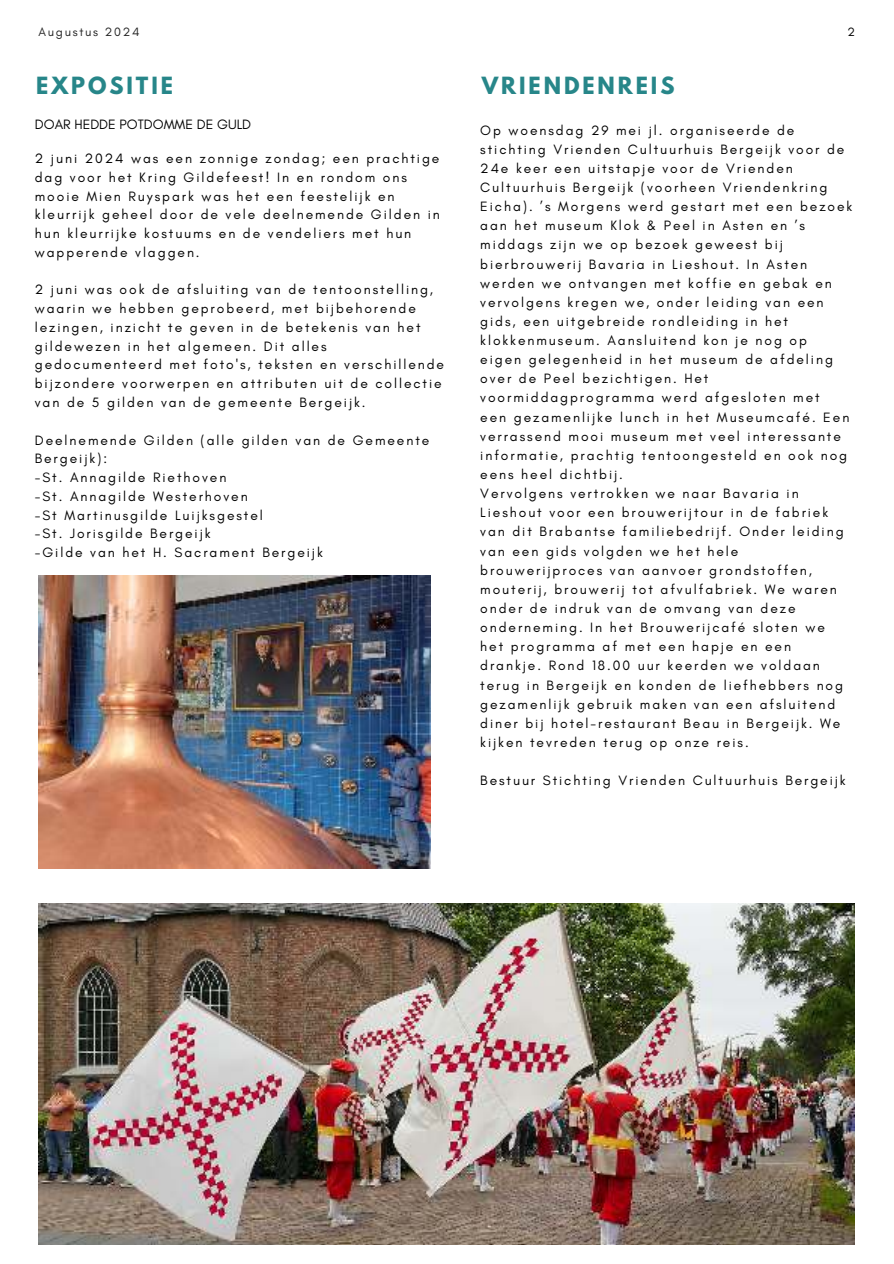
<style>
.page{position:relative;width:894px;height:1264px;background:#fff}
.page>*{position:absolute;margin:0;border:0;box-sizing:border-box;transform-origin:0 0}
.t1{font:700 21px "League Spartan";letter-spacing:.14em;color:#278689}
.t2{font:13.8px/19.2px "Glacial Indifference";letter-spacing:.14em;color:#000}
.t3{font:13.8px "Glacial Indifference";color:#000}
.t4{font:12.3px "Glacial Indifference";letter-spacing:.14em;color:#222}
.t5{font:12.3px "Glacial Indifference";color:#000}
</style>
<div class="page">
<img style="left:39px;top:903px;width:815px;height:341px">
<img style="left:39px;top:575px;width:391px;height:294px">
<p class="t4" style="left:39px;top:25px;width:102px">Augustus 2024</p>
<p class="t5" style="left:847px;top:25px;width:9px">2</p>
<h1 class="t1" style="left:36px;top:69px;width:138px">EXPOSITIE</h1>
<h1 class="t1" style="left:481px;top:69px;width:194px">VRIENDENREIS</h1>
<p class="t2" style="left:480px;top:121px;width:373px">Op woensdag 29 mei jl. organiseerde de stichting Vrienden Cultuurhuis Bergeijk voor de 24e keer een uitstapje voor de Vrienden Cultuurhuis Bergeijk (voorheen Vriendenkring Eicha). ’s Morgens werd gestart met een bezoek aan het museum Klok &amp; Peel in Asten en ’s middags zijn we op bezoek geweest bij bierbrouwerij Bavaria in Lieshout. In Asten werden we ontvangen met koffie en gebak en vervolgens kregen we, onder leiding van een gids, een uitgebreide rondleiding in het klokkenmuseum. Aansluitend kon je nog op<br>eigen gelegenheid in het museum de afdeling over de Peel bezichtigen. Het voormiddagprogramma werd afgesloten met<br>een gezamenlijke lunch in het Museumcafé. Een verrassend mooi museum met veel interessante informatie, prachtig tentoongesteld en ook nog eens heel dichtbij.<br>Vervolgens vertrokken we naar Bavaria in Lieshout voor een brouwerijtour in de fabriek van dit Brabantse familiebedrijf. Onder leiding van een gids volgden we het hele brouwerijproces van aanvoer grondstoffen, mouterij, brouwerij tot afvulfabriek. We waren onder de indruk van de omvang van deze onderneming. In het Brouwerijcafé sloten we<br>het programma af met een hapje en een drankje. Rond 18.00 uur keerden we voldaan terug in Bergeijk en konden de liefhebbers nog gezamenlijk gebruik maken van een afsluitend diner bij hotel-restaurant Beau in Bergeijk. We kijken tevreden terug op onze reis.</p>
<p class="t2" style="left:480px;top:771px;width:367px">Bestuur Stichting Vrienden Cultuurhuis Bergeijk</p>
<p class="t3" style="left:35px;top:117px;width:218px">DOAR HEDDE POTDOMME DE GULD</p>
<p class="t2" style="left:35px;top:149px;width:406px;line-height:18.8px">2 juni 2024 was een zonnige zondag; een prachtige dag voor het Kring Gildefeest! In en rondom ons mooie Mien Ruyspark was het een feestelijk en kleurrijk geheel door de vele deelnemende Gilden in hun kleurrijke kostuums en de vendeliers met hun wapperende vlaggen.</p>
<p class="t2" style="left:35px;top:281px;width:410px;line-height:18.8px">2 juni was ook de afsluiting van de tentoonstelling, waarin we hebben geprobeerd, met bijbehorende lezingen, inzicht te geven in de betekenis van het gildewezen in het algemeen. Dit alles gedocumenteerd met foto's, teksten en verschillende bijzondere voorwerpen en attributen uit de collectie van de 5 gilden van de gemeente Bergeijk.</p>
<p class="t2" style="left:35px;top:431px;width:396px;line-height:18.8px">Deelnemende Gilden (alle gilden van de Gemeente<br>Bergeijk):<br>-St. Annagilde Riethoven<br>-St. Annagilde Westerhoven<br>-St Martinusgilde Luijksgestel<br>-St. Jorisgilde Bergeijk<br>-Gilde van het H. Sacrament Bergeijk</p>
</div>
